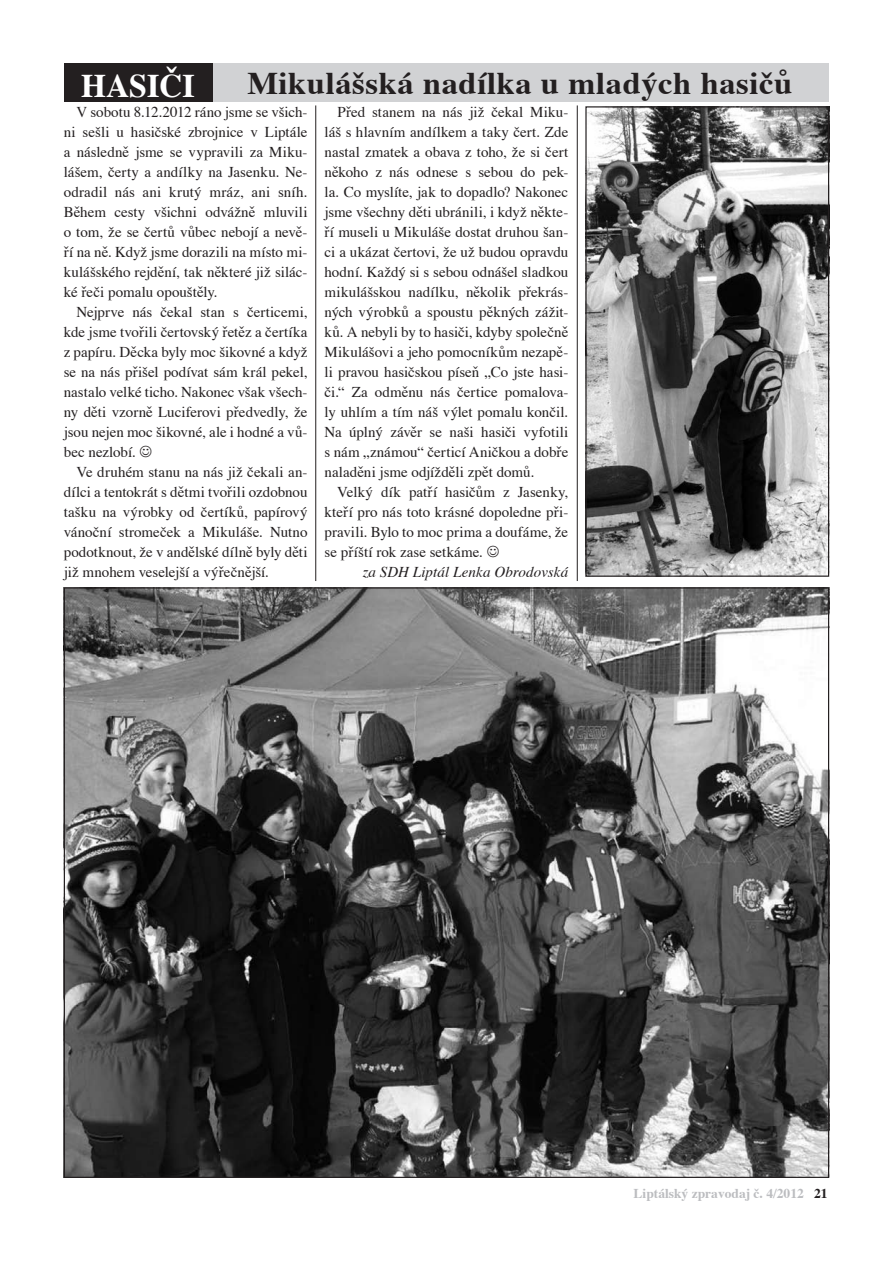
<style>
.page{position:relative;width:893px;height:1263px;background:#fff}
.page>*{position:absolute;margin:0;border:0;box-sizing:border-box;transform-origin:0 0}
.t1{font:700 33px "Times";color:#fff}
.t2{font:700 31.5px "Times";letter-spacing:.02em;color:#231f20}
.t3{font:15px/20px "Times";color:#231f20;text-align:justify}
.t4{font:italic 15px "Times";letter-spacing:.01em;color:#231f20}
.t5{font:700 13.5px "Times";color:#bcbdc0}
.s1{color:#231f20}
</style>
<div class="page">
<div style="left:210px;top:64px;width:619px;height:38px;background:#d1d2d4"></div>
<div style="left:64px;top:64px;width:149px;height:38px;background:#231f20"></div>
<img style="left:587px;top:108px;width:240px;height:467px">
<div style="left:585px;top:106px;width:244px;height:471px;border:1px solid #231f20"></div>
<img style="left:66px;top:589px;width:761px;height:587px">
<hr style="left:315px;top:105px;width:1px;height:476px;background:#231f20">
<hr style="left:577px;top:105px;width:1px;height:476px;background:#231f20">
<h1 class="t1" style="left:81px;top:64px;width:66px">Hasiči</h1>
<h2 class="t2" style="left:247px;top:62px;width:546px">Mikulášská nadílka u mladých hasičů</h2>
<p class="t3" style="left:64px;top:103px;width:245px;text-indent:13px">V sobotu 8.12.2012 ráno jsme se všich&shy;ni sešli u hasičské zbrojnice v Liptále a následně jsme se vypravili za Miku&shy;lášem, čerty a andílky na Jasenku. Ne&shy;odradil nás ani krutý mráz, ani sníh.<br>Během cesty všichni odvážně mluvili o tom, že se čertů vůbec nebojí a nevě&shy;ří na ně. Když jsme dorazili na místo mi&shy;kulášského rejdění, tak některé již silác&shy;ké řeči pomalu opouštěly.</p>
<p class="t3" style="left:64px;top:303px;width:245px;text-indent:13px">Nejprve nás čekal stan s čerticemi, kde jsme tvořili čertovský řetěz a čertíka z papíru. Děcka byly moc šikovné a když se na nás přišel podívat sám král pekel, nastalo velké ticho. Nakonec však všech&shy;ny děti vzorně Luciferovi předvedly, že jsou nejen moc šikovné, ale i hodné a vů&shy;bec nezlobí.</p>
<p class="t3" style="left:64px;top:462px;width:245px;text-indent:13px">Ve druhém stanu na nás již čekali an&shy;dílci a tentokrát s dětmi tvořili ozdobnou tašku na výrobky od čertíků, papírový vánoční stromeček a Mikuláše. Nutno podotknout, že v andělské dílně byly děti již mnohem veselejší a výřečnější.</p>
<p class="t3" style="left:325px;top:103px;width:245px;text-indent:13px">Před stanem na nás již čekal Miku&shy;láš s hlavním andílkem a taky čert. Zde nastal zmatek a obava z toho, že si čert někoho z nás odnese s sebou do pek&shy;la. Co myslíte, jak to dopadlo? Nakonec jsme všechny děti ubránili, i když někte&shy;ří museli u Mikuláše dostat druhou šan&shy;ci a ukázat čertovi, že už budou opravdu hodní. Každý si s sebou odnášel sladkou mikulášskou nadílku, několik překrás&shy;ných výrobků a spoustu pěkných zážit&shy;ků. A nebyli by to hasiči, kdyby společně Mikulášovi a jeho pomocníkům nezapě&shy;li pravou hasičskou píseň „Co jste hasi&shy;či.“ Za odměnu nás čertice pomalova&shy;ly uhlím a tím náš výlet pomalu končil.<br>Na úplný závěr se naši hasiči vyfotili s nám „známou“ čerticí Aničkou a dobře naladěni jsme odjížděli zpět domů.</p>
<p class="t3" style="left:324px;top:482px;width:245px;text-indent:13px">Velký dík patří hasičům z Jasenky, kteří pro nás toto krásné dopoledne při&shy;pravili. Bylo to moc prima a doufáme, že se příští rok zase setkáme.</p>
<p class="t4" style="left:363px;top:562px;width:207px">za SDH Liptál Lenka Obrodovská</p>
<p class="t5" style="left:634px;top:1184px;width:195px">Liptálský zpravodaj č. 4/2012 <span class="s1">21</span></p>
</div>
